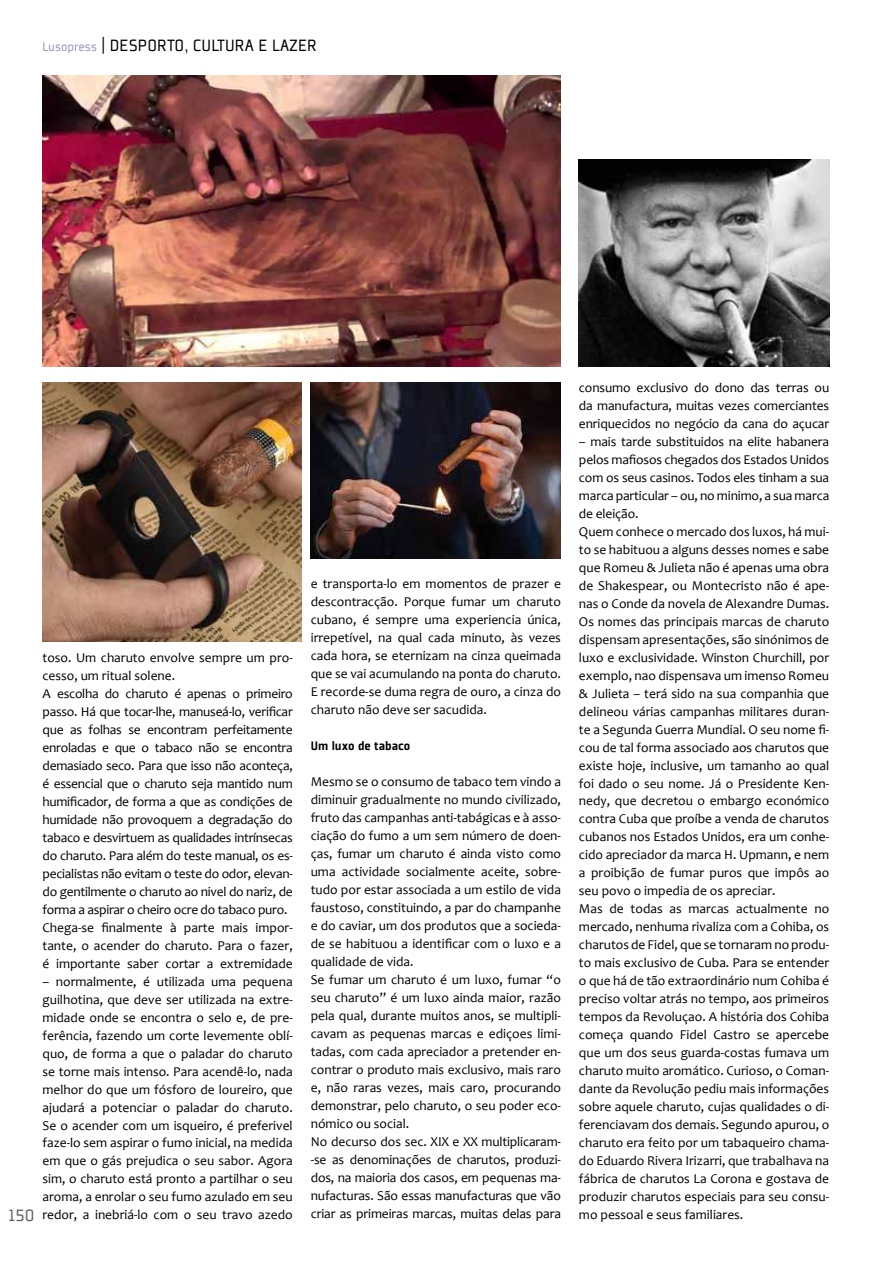
<style>
.page{position:relative;width:893px;height:1263px;background:#fff}
.page>*{position:absolute;margin:0;border:0;box-sizing:border-box;transform-origin:0 0}
.t1{font:18px "Plexes Book Pro";color:#000}
.t2{font:18px "Plexes Book Pro";color:#5d5d60}
.t3{font:13.5px/18px "Candara";color:#000;text-align:justify}
.t4{font:13.5px/18px "Candara";letter-spacing:-.02em;color:#000}
.t5{font:13.5px "Plexes Black Pro";color:#000}
.s1{font-size:13.5px;color:#9394c1}
</style>
<div class="page">
<img style="left:579px;top:160px;width:250px;height:207px">
<img style="left:43px;top:75px;width:518px;height:292px">
<img style="left:311px;top:382px;width:250px;height:177px">
<img style="left:43px;top:382px;width:259px;height:259px">
<h1 class="t1" style="left:43px;top:34px;width:276px"><span class="s1">Lusopress</span> | DESPORTO, CULTURA E LAZER</h1>
<h1 class="t2" style="left:8px;top:1203px;width:28px">150</h1>
<p class="t4" style="left:43px;top:648px;width:252px">toso. Um charuto envolve sempre um pro&shy;cesso, um ritual solene.<br>A escolha do charuto é apenas o primeiro passo. Há que tocar-lhe, manuseá-lo, verificar que as folhas se encontram perfeitamente enroladas e que o tabaco não se encontra demasiado seco. Para que isso não aconteça, é essencial que o charuto seja mantido num humificador, de forma a que as condições de humidade não provoquem a degradação do tabaco e desvirtuem as qualidades intrínsecas do charuto. Para além do teste manual, os es&shy;pecialistas não evitam o teste do odor, elevan&shy;do gentilmente o charuto ao nivel do nariz, de forma a aspirar o cheiro ocre do tabaco puro.<br>Chega-se finalmente à parte mais impor&shy;tante, o acender do charuto. Para o fazer, é importante saber cortar a extremidade</p>
<p class="t3" style="left:43px;top:972px;width:252px">– normalmente, é utilizada uma pequena guilhotina, que deve ser utilizada na extre&shy;midade onde se encontra o selo e, de pre&shy;ferência, fazendo um corte levemente oblí&shy;quo, de forma a que o paladar do charuto se torne mais intenso. Para acendê-lo, nada melhor do que um fósforo de loureiro, que ajudará a potenciar o paladar do charuto.<br>Se o acender com um isqueiro, é preferivel faze-lo sem aspirar o fumo inicial, na medida em que o gás prejudica o seu sabor. Agora sim, o charuto está pronto a partilhar o seu aroma, a enrolar o seu fumo azulado em seu redor, a inebriá-lo com o seu travo azedo</p>
<p class="t3" style="left:311px;top:575px;width:252px">e transporta-lo em momentos de prazer e descontracção. Porque fumar um charuto cubano, é sempre uma experiencia única, irrepetível, na qual cada minuto, às vezes cada hora, se eternizam na cinza queimada que se vai acumulando na ponta do charuto.<br>E recorde-se duma regra de ouro, a cinza do charuto não deve ser sacudida.</p>
<p class="t5" style="left:311px;top:737px;width:101px">Um luxo de tabaco</p>
<p class="t3" style="left:311px;top:773px;width:252px;text-align:left">Mesmo se o consumo de tabaco tem vindo a diminuir gradualmente no mundo civilizado, fruto das campanhas anti-tabágicas e à asso&shy;ciação do fumo a um sem número de doen&shy;ças, fumar um charuto é ainda visto como uma actividade socialmente aceite, sobre&shy;tudo por estar associada a um estilo de vida faustoso, constituindo, a par do champanhe e do caviar, um dos produtos que a socieda&shy;de se habituou a identificar com o luxo e a qualidade de vida.<br>Se fumar um charuto é um luxo, fumar “o seu charuto” é um luxo ainda maior, razão pela qual, durante muitos anos, se multipli&shy;cavam as pequenas marcas e ediçoes limi&shy;tadas, com cada apreciador a pretender en&shy;contrar o produto mais exclusivo, mais raro e, não raras vezes, mais caro, procurando demonstrar, pelo charuto, o seu poder eco&shy;nómico ou social.<br>No decurso dos sec. XIX e XX multiplicaram--se as denominações de charutos, produzi&shy;dos, na maioria dos casos, em pequenas ma&shy;nufacturas. São essas manufacturas que vão criar as primeiras marcas, muitas delas para</p>
<p class="t3" style="left:579px;top:378px;width:252px">consumo exclusivo do dono das terras ou da manufactura, muitas vezes comerciantes enriquecidos no negócio da cana do açucar</p>
<p class="t3" style="left:579px;top:432px;width:252px;text-align:left">– mais tarde substituidos na elite habanera pelos mafiosos chegados dos Estados Unidos com os seus casinos. Todos eles tinham a sua marca particular – ou, no minimo, a sua marca de eleição.<br>Quem conhece o mercado dos luxos, há mui&shy;to se habituou a alguns desses nomes e sabe que Romeu &amp; Julieta não é apenas uma obra de Shakespear, ou Montecristo não é ape&shy;nas o Conde da novela de Alexandre Dumas.<br>Os nomes das principais marcas de charuto dispensam apresentações, são sinónimos de luxo e exclusividade. Winston Churchill, por exemplo, nao dispensava um imenso Romeu &amp; Julieta – terá sido na sua companhia que delineou várias campanhas militares duran&shy;te a Segunda Guerra Mundial. O seu nome fi&shy;cou de tal forma associado aos charutos que existe hoje, inclusive, um tamanho ao qual foi dado o seu nome. Já o Presidente Ken&shy;nedy, que decretou o embargo económico contra Cuba que proíbe a venda de charutos cubanos nos Estados Unidos, era um conhe&shy;cido apreciador da marca H. Upmann, e nem a proibição de fumar puros que impôs ao seu povo o impedia de os apreciar.<br>Mas de todas as marcas actualmente no mercado, nenhuma rivaliza com a Cohiba, os charutos de Fidel, que se tornaram no produ&shy;to mais exclusivo de Cuba. Para se entender o que há de tão extraordinário num Cohiba é preciso voltar atrás no tempo, aos primeiros tempos da Revoluçao. A história dos Cohiba começa quando Fidel Castro se apercebe que um dos seus guarda-costas fumava um charuto muito aromático. Curioso, o Coman&shy;dante da Revolução pediu mais informações sobre aquele charuto, cujas qualidades o di&shy;ferenciavam dos demais. Segundo apurou, o charuto era feito por um tabaqueiro chama&shy;do Eduardo Rivera Irizarri, que trabalhava na fábrica de charutos La Corona e gostava de produzir charutos especiais para seu consu&shy;mo pessoal e seus familiares.</p>
</div>
